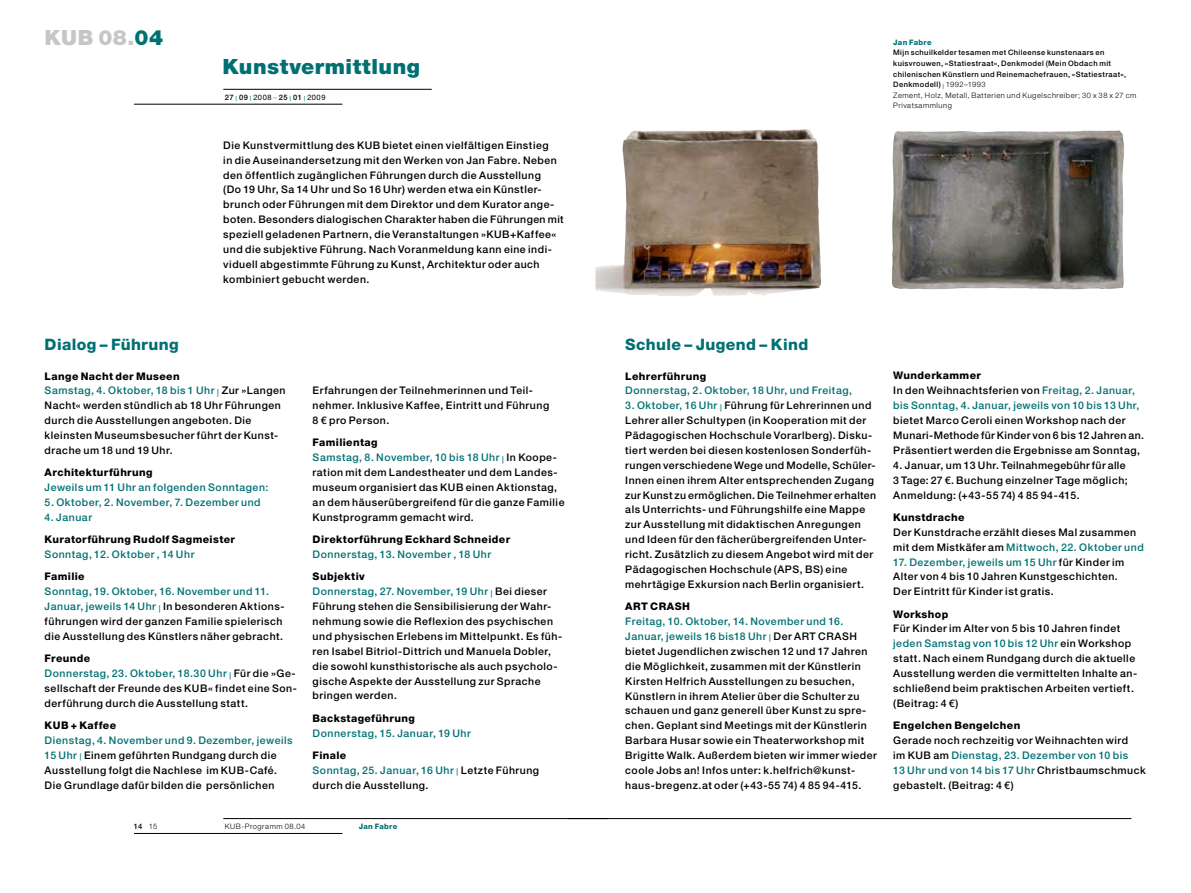
<style>
.page{position:relative;width:1191px;height:893px;background:#fff}
.page>*{position:absolute;margin:0;border:0;box-sizing:border-box;transform-origin:0 0}
.t1{font:900 21px "Helvetica Neue";letter-spacing:.025em;color:#007073}
.t2{font:900 21px "Helvetica Neue";letter-spacing:.02em;color:#c5c6c8}
.t3{font:800 15.75px "Helvetica Neue";letter-spacing:.025em;color:#007073}
.t4{font:500 10.5px/14.9px "Helvetica Neue";letter-spacing:.05em;color:#000}
.t5{font:500 10.5px/14.9px "Helvetica Neue";letter-spacing:.05em;color:#007073}
.t6{font:800 10.5px "Helvetica Neue";letter-spacing:.035em;color:#000}
.t7{font:500 7.5px/10.6px "Helvetica Neue";letter-spacing:.055em;color:#000}
.t8{font:300 7.5px "Helvetica Neue";letter-spacing:.075em;color:#000}
.t9{font:800 7.5px "Helvetica Neue";letter-spacing:.04em;color:#007073}
.s1{color:#007073}
.s2{font-weight:400;font-size:5.25px;color:#007073}
.s3{font-weight:400}
.s4{font-weight:300;color:#007073}
.s5{font-weight:800}
.s6{font-weight:400;font-size:7.35px;color:#007073}
.s7{font-weight:300}
.s8{font-weight:800;color:#000}
.s9{color:#000}
</style>
<div class="page">
<hr style="left:223px;top:818px;width:385px;height:1px;background:#000">
<hr style="left:134px;top:833px;width:208px;height:1px;background:#000">
<hr style="left:568px;top:818px;width:563px;height:1px;background:#000">
<svg style="left:892px;top:130px;width:233px;height:160px;background:#666460"></svg>
<img style="left:895px;top:130px;width:223px;height:2px">
<img style="left:595px;top:129px;width:227px;height:168px">
<img style="left:621px;top:129px;width:184px;height:136px">
<hr style="left:134px;top:104px;width:208px;height:1px;background:#000">
<hr style="left:223px;top:89px;width:209px;height:1px;background:#000">
<h1 class="t2" style="left:44px;top:25px;width:120px">KUB 08.<span class="s1">04</span></h1>
<h1 class="t1" style="left:222px;top:54px;width:199px">Kunstvermittlung</h1>
<p class="t7" style="left:225px;top:91px;width:102px">27 <span class="s2">|</span> 09 <span class="s2">|</span> <span class="s3">2008</span> <span class="s4">–</span> 25 <span class="s2">|</span> 01 <span class="s2">|</span> <span class="s3">2009</span></p>
<p class="t4" style="left:223px;top:138px;width:342px">Die Kunstvermittlung des KUB bietet einen vielfältigen Einstieg<br>in die Auseinandersetzung mit den Werken von Jan Fabre. Neben den öffentlich zugänglichen Führungen durch die Ausstellung<br>(Do 19 Uhr, Sa 14 Uhr und So 16 Uhr) werden etwa ein Künstler&shy;brunch oder Führungen mit dem Direktor und dem Kurator ange&shy;boten. Besonders dialogischen Charakter haben die Führungen mit speziell geladenen Partnern, die Veranstaltungen »KUB+Kaffee« und die subjektive Führung. Nach Voranmeldung kann eine indi&shy;viduell abgestimmte Führung zu Kunst, Architektur oder auch kombiniert gebucht werden.</p>
<h2 class="t3" style="left:45px;top:335px;width:135px">Dialog – Führung</h2>
<p class="t4" style="left:45px;top:368px;width:242px"><span class="s5">Lange Nacht der Museen<br></span><span class="s1">Samstag, 4. Oktober, 18 bis 1 Uhr</span> <span class="s6">|</span> Zur »Langen Nacht« werden stündlich ab 18 Uhr Führungen durch die Ausstellungen angeboten. Die kleinsten Museumsbesucher führt der Kunst&shy;drache um 18 und 19 Uhr.</p>
<p class="t6" style="left:45px;top:466px;width:109px">Architekturführung</p>
<p class="t5" style="left:45px;top:480px;width:225px">Jeweils um 11 Uhr an folgenden Sonntagen:</p>
<p class="t5" style="left:45px;top:495px;width:217px">5. Oktober, 2. November, 7. Dezember und</p>
<p class="t5" style="left:45px;top:510px;width:49px">4. Januar</p>
<p class="t6" style="left:45px;top:533px;width:192px">Kuratorführung Rudolf Sagmeister</p>
<p class="t5" style="left:45px;top:547px;width:151px">Sonntag, 12. Oktober , 14 Uhr</p>
<p class="t6" style="left:45px;top:570px;width:42px">Familie</p>
<p class="t4" style="left:45px;top:584px;width:241px"><span class="s1">Sonntag, 19. Oktober, 16. November und 11.<br>Januar, jeweils 14 Uhr</span> <span class="s6">|</span> In besonderen Aktions&shy;führungen wird der ganzen Familie spielerisch die Ausstellung des Künstlers näher gebracht.</p>
<p class="t4" style="left:45px;top:651px;width:254px"><span class="s5">Freunde<br></span><span class="s1">Donnerstag, 23. Oktober, 18.30 Uhr</span> <span class="s6">|</span> Für die »Ge&shy;sellschaft der Freunde des KUB« findet eine Son&shy;derführung durch die Ausstellung statt.</p>
<p class="t6" style="left:45px;top:719px;width:73px">KUB + Kaffee</p>
<p class="t4" style="left:45px;top:733px;width:249px"><span class="s1">Dienstag, 4. November und 9. Dezember, jeweils 15 Uhr</span> <span class="s6">|</span> Einem geführten Rundgang durch die Ausstellung folgt die Nachlese im KUB-Café.<br>Die Grundlage dafür bilden die persönlichen</p>
<p class="t4" style="left:313px;top:383px;width:238px">Erfahrungen der Teilnehmerinnen und Teil&shy;nehmer. Inklusive Kaffee, Eintritt und Führung<br>8 € pro Person.</p>
<p class="t4" style="left:313px;top:435px;width:253px"><span class="s5">Familientag<br></span><span class="s1">Samstag, 8. November, 10 bis 18 Uhr</span> <span class="s6">|</span> In Koope&shy;ration mit dem Landestheater und dem Landes&shy;museum organisiert das KUB einen Aktionstag, an dem häuserübergreifend für die ganze Familie Kunstprogramm gemacht wird.</p>
<p class="t6" style="left:313px;top:533px;width:199px">Direktorführung Eckhard Schneider</p>
<p class="t5" style="left:313px;top:547px;width:180px">Donnerstag, 13. November , 18 Uhr</p>
<p class="t4" style="left:313px;top:569px;width:251px"><span class="s5">Subjektiv<br></span><span class="s1">Donnerstag, 27. November, 19 Uhr</span> <span class="s6">|</span> Bei dieser Führung stehen die Sensibilisierung der Wahr&shy;nehmung sowie die Reflexion des psychischen und physischen Erlebens im Mittelpunkt. Es füh&shy;ren Isabel Bitriol-Dittrich und Manuela Dobler, die sowohl kunsthistorische als auch psycholo&shy;gische Aspekte der Ausstellung zur Sprache bringen werden.</p>
<p class="t6" style="left:313px;top:712px;width:104px">Backstageführung</p>
<p class="t5" style="left:313px;top:725px;width:160px">Donnerstag, 15. Januar, 19 Uhr</p>
<p class="t4" style="left:313px;top:748px;width:228px"><span class="s5">Finale<br></span><span class="s1">Sonntag, 25. Januar, 16 Uhr</span> <span class="s6">|</span> Letzte Führung durch die Ausstellung.</p>
<p class="t7" style="left:134px;top:821px;width:25px">14 <span class="s7">15</span></p>
<p class="t8" style="left:225px;top:821px;width:82px">KUB-Programm 08.04</p>
<p class="t9" style="left:359px;top:822px;width:40px">Jan Fabre</p>
<p class="t9" style="left:893px;top:38px;width:40px">Jan Fabre</p>
<p class="t7" style="left:893px;top:47px;width:245px">Mijn schuilkelder tesamen met Chileense kunstenaars en kuisvrouwen, »Statiestraat«, Denkmodel (Mein Obdach mit chilenischen Künstlern und Reinemachefrauen, »Statiestraat«, Denkmodell) <span class="s2">|</span> <span class="s7">1992–1993<br>Zement, Holz, Metall, Batterien und Kugelschreiber; 30 x 38 x 27 cm Privatsammlung</span></p>
<h2 class="t3" style="left:625px;top:335px;width:184px">Schule – Jugend – Kind</h2>
<p class="t6" style="left:625px;top:370px;width:82px">Lehrerführung</p>
<p class="t5" style="left:625px;top:383px;width:228px">Donnerstag, 2. Oktober, 18 Uhr, und Freitag,</p>
<p class="t4" style="left:625px;top:398px;width:252px"><span class="s1">3. Oktober, 16 Uhr</span> <span class="s6">|</span> Führung für Lehrerinnen und Lehrer aller Schultypen (in Kooperation mit der Pädagogischen Hochschule Vorarlberg). Disku&shy;tiert werden bei diesen kostenlosen Sonderfüh&shy;rungen verschiedene Wege und Modelle, Schüler-Innen einen ihrem Alter entsprechenden Zugang zur Kunst zu ermöglichen. Die Teilnehmer erhalten als Unterrichts- und Führungshilfe eine Mappe zur Ausstellung mit didaktischen Anregungen und Ideen für den fächerübergreifenden Unter&shy;richt. Zusätzlich zu diesem Angebot wird mit der Pädagogischen Hochschule (APS, BS) eine mehrtägige Exkursion nach Berlin organisiert.</p>
<p class="t6" style="left:625px;top:600px;width:66px">ART CRASH</p>
<p class="t4" style="left:625px;top:614px;width:253px"><span class="s1">Freitag, 10. Oktober, 14. November und 16.<br>Januar, jeweils 16 bis18 Uhr</span> <span class="s6">|</span> Der ART CRASH bietet Jugendlichen zwischen 12 und 17 Jahren die Möglichkeit, zusammen mit der Künstlerin Kirsten Helfrich Ausstellungen zu besuchen, Künstlern in ihrem Atelier über die Schulter zu schauen und ganz generell über Kunst zu spre&shy;chen. Geplant sind Meetings mit der Künstlerin Barbara Husar sowie ein Theaterworkshop mit Brigitte Walk. Außerdem bieten wir immer wieder coole Jobs an! Infos unter: k.helfrich@kunst&shy;haus-bregenz.at oder (+43-55 74) 4 85 94-415.</p>
<p class="t5" style="left:893px;top:368px;width:248px"><span class="s8">Wunderkammer<br></span><span class="s9">In den Weihnachtsferien von</span> Freitag, 2. Januar, bis Sonntag, 4. Januar, jeweils von 10 bis 13 Uhr,</p>
<p class="t4" style="left:893px;top:413px;width:252px">bietet Marco Ceroli einen Workshop nach der<br>Munari-Methode für Kinder von 6 bis 12 Jahren an.<br>Präsentiert werden die Ergebnisse am Sonntag,</p>
<p class="t4" style="left:893px;top:457px;width:236px">4. Januar, um 13 Uhr. Teilnahmegebühr für alle<br>3 Tage: 27 €. Buchung einzelner Tage möglich;<br>Anmeldung: (+43-55 74) 4 85 94-415.</p>
<p class="t6" style="left:893px;top:511px;width:73px">Kunstdrache</p>
<p class="t4" style="left:893px;top:524px;width:252px">Der Kunstdrache erzählt dieses Mal zusammen mit dem Mistkäfer am <span class="s1">Mittwoch, 22. Oktober und</span></p>
<p class="t4" style="left:893px;top:554px;width:232px"><span class="s1">17. Dezember, jeweils um 15 Uhr</span> für Kinder im<br>Alter von 4 bis 10 Jahren Kunstgeschichten.<br>Der Eintritt für Kinder ist gratis.</p>
<p class="t6" style="left:893px;top:608px;width:57px">Workshop</p>
<p class="t4" style="left:893px;top:621px;width:245px">Für Kinder im Alter von 5 bis 10 Jahren findet <span class="s1">jeden Samstag von 10 bis 12 Uhr</span> ein Workshop statt. Nach einem Rundgang durch die aktuelle Ausstellung werden die vermittelten Inhalte an&shy;schließend beim praktischen Arbeiten vertieft. (Beitrag: 4 €)</p>
<p class="t6" style="left:893px;top:719px;width:129px">Engelchen Bengelchen</p>
<p class="t4" style="left:893px;top:733px;width:254px">Gerade noch rechzeitig vor Weihnachten wird<br>im KUB am <span class="s1">Dienstag, 23. Dezember von 10 bis<br>13 Uhr und von 14 bis 17 Uhr</span> Christbaumschmuck gebastelt. (Beitrag: 4 €)</p>
</div>
